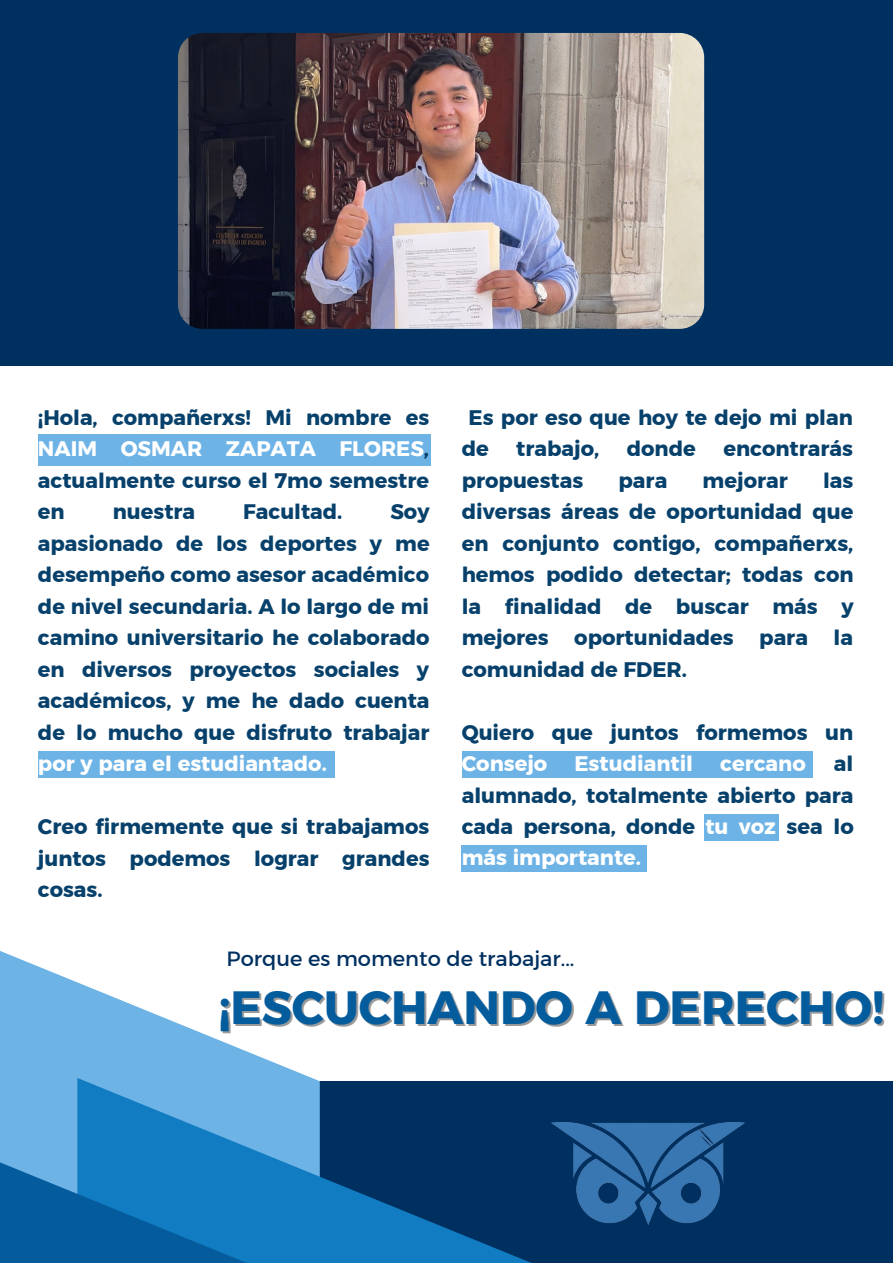
<style>
.page{position:relative;width:893px;height:1264px;background:#fff}
.page>*{position:absolute;margin:0;border:0;box-sizing:border-box;transform-origin:0 0}
.t1{font:46.5px "Kief Montaser Bold";color:#055c9d}
.t2{font:21px/31.5px "Kief Montaser Bold";color:#07416b;text-align:justify}
.t3{font:21px "Kief Montaser Bold";color:#fff}
.t4{font:21px "Kief Montaser Regular";color:#003060}
.s1{color:#fff}
</style>
<div class="page">
<div style="left:0;top:0;width:892px;height:366px;background:#003060"></div>
<div style="left:0;top:1080px;width:892px;height:182px;background:#003060"></div>
<svg style="left:0;top:951px;width:309px;height:159px;fill:#6eb3e6"></svg>
<svg style="left:77px;top:1077px;width:487px;height:185px"></svg>
<svg style="left:0;top:1110px;width:279px;height:152px;background:#1f7dbe"></svg>
<img style="left:178px;top:33px;width:526px;height:296px;border-radius:25px">
<img style="left:551px;top:1122px;width:193px;height:101px">
<div style="left:38px;top:434px;width:392px;height:31px;background:#6eb3e6"></div>
<div style="left:461px;top:751px;width:351px;height:27px;background:#6eb3e6"></div>
<div style="left:38px;top:751px;width:297px;height:27px;background:#6eb3e6"></div>
<div style="left:461px;top:844px;width:186px;height:27px;background:#6eb3e6"></div>
<div style="left:704px;top:814px;width:74px;height:27px;background:#6eb3e6"></div>
<p class="t2" style="left:38px;top:401px;width:393px">¡Hola, compañerxs! Mi nombre es <span class="s1">NAIM OSMAR ZAPATA FLORES</span>, actualmente curso el 7mo semestre en</p>
<p class="t2" style="left:113px;top:496px;width:84px">nuestra</p>
<p class="t2" style="left:243px;top:496px;width:101px">Facultad.</p>
<p class="t2" style="left:38px;top:496px;width:393px;text-indent:352px">Soy apasionado de los deportes y me desempeño como asesor académico de nivel secundaria. A lo largo de mi camino universitario he colaborado en diversos proyectos sociales y académicos, y me he dado cuenta de lo mucho que disfruto trabajar</p>
<p class="t3" style="left:38px;top:750px;width:290px">por y para el estudiantado.</p>
<p class="t2" style="left:38px;top:810px;width:393px">Creo firmemente que si trabajamos juntos podemos lograr grandes cosas.</p>
<p class="t2" style="left:461px;top:401px;width:393px;text-indent:7px">Es por eso que hoy te dejo mi plan de</p>
<p class="t2" style="left:516px;top:433px;width:85px">trabajo,</p>
<p class="t2" style="left:626px;top:433px;width:71px">donde</p>
<p class="t2" style="left:723px;top:433px;width:131px">encontrarás</p>
<p class="t2" style="left:461px;top:464px;width:123px">propuestas</p>
<p class="t2" style="left:618px;top:464px;width:50px">para</p>
<p class="t2" style="left:702px;top:464px;width:87px">mejorar</p>
<p class="t2" style="left:461px;top:464px;width:393px;text-indent:361px">las diversas áreas de oportunidad que en conjunto contigo, compañerxs, hemos podido detectar; todas con la finalidad de buscar más y mejores oportunidades para la comunidad de FDER.</p>
<p class="t2" style="left:461px;top:716px;width:393px">Quiero que juntos formemos un</p>
<p class="t3" style="left:461px;top:750px;width:87px">Consejo</p>
<p class="t3" style="left:574px;top:750px;width:120px">Estudiantil</p>
<p class="t3" style="left:720px;top:750px;width:87px">cercano</p>
<p class="t2" style="left:461px;top:747px;width:393px;text-indent:372px">al alumnado, totalmente abierto para cada persona, donde <span class="s1">tu voz</span> sea lo <span class="s1">más importante.</span></p>
<p class="t4" style="left:226px;top:945px;width:349px">Porque es momento de trabajar...</p>
<h1 class="t1" style="left:218px;top:978px;width:667px">¡ESCUCHANDO A DERECHO!</h1>
</div>
